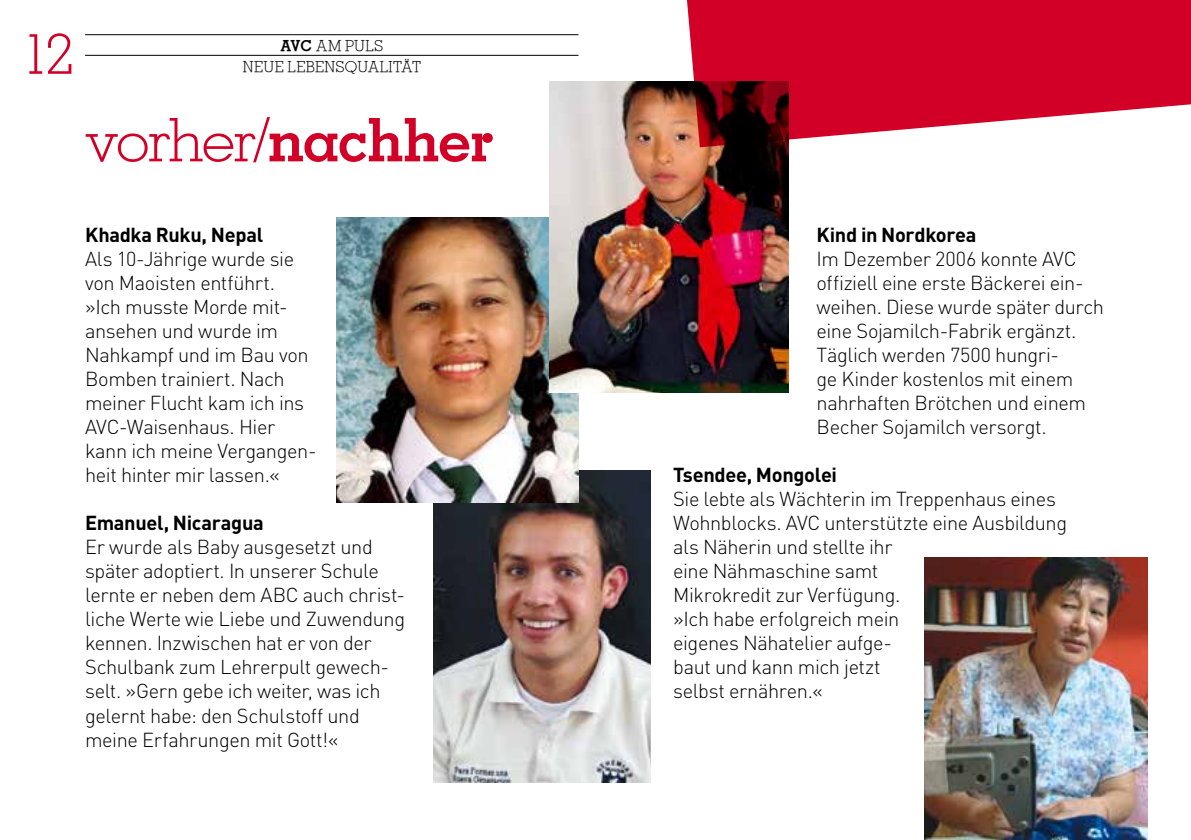
<style>
.page{position:relative;width:1191px;height:840px;background:#fff}
.page>*{position:absolute;margin:0;border:0;box-sizing:border-box;transform-origin:0 0}
.t1{font:300 60px "Memphis";letter-spacing:-.04em;color:#d20027}
.t2{font:300 56px "Memphis";color:#d20027}
.t3{font:300 20px/24px "DINOT";letter-spacing:-.02em;color:#000}
.t4{font:700 20px "DINOT";letter-spacing:-.015em;color:#000}
.t5{font:300 15px/20.6px "Memphis";letter-spacing:.02em;color:#000;text-align:center}
.s1{font-weight:700}
</style>
<div class="page">
<img style="left:433px;top:470px;width:217px;height:312px">
<hr style="left:85px;top:34px;width:493px;height:1px;background:#000">
<hr style="left:85px;top:55px;width:493px;height:1px;background:#000">
<img style="left:924px;top:557px;width:223px;height:282px">
<img style="left:337px;top:217px;width:241px;height:285px">
<img style="left:549px;top:81px;width:240px;height:311px">
<svg style="left:684px;top:0;width:507px;height:147px;background:#cc2543"></svg>
<h2 class="t2" style="left:21px;top:20px;width:54px">12</h2>
<p class="t5" style="left:243px;top:35px;width:179px"><span class="s1">AVC</span> AM PULS<br>NEUE LEBENSQUALITÄT</p>
<h1 class="t1" style="left:85px;top:103px;width:409px">vorher/<span class="s1">nachher</span></h1>
<p class="t4" style="left:85px;top:221px;width:180px">Khadka Ruku, Nepal</p>
<p class="t3" style="left:85px;top:246px;width:233px">Als 10-Jährige wurde sie von Maoisten entführt.<br>»Ich musste Morde mit&shy;ansehen und wurde im<br>Nahkampf und im Bau von<br>Bomben trainiert. Nach meiner Flucht kam ich ins<br>AVC-Waisenhaus. Hier kann ich meine Vergangen&shy;heit hinter mir lassen.«</p>
<p class="t4" style="left:85px;top:509px;width:180px">Emanuel, Nicaragua</p>
<p class="t3" style="left:85px;top:534px;width:321px">Er wurde als Baby ausgesetzt und später adoptiert. In unserer Schule lernte er neben dem ABC auch christ&shy;liche Werte wie Liebe und Zuwendung kennen. Inzwischen hat er von der Schulbank zum Lehrerpult gewech&shy;selt. »Gern gebe ich weiter, was ich gelernt habe: den Schulstoff und meine Erfahrungen mit Gott!«</p>
<p class="t4" style="left:816px;top:221px;width:161px">Kind in Nordkorea</p>
<p class="t3" style="left:816px;top:246px;width:289px">Im Dezember 2006 konnte AVC offiziell eine erste Bäckerei ein&shy;weihen. Diese wurde später durch eine Sojamilch-Fabrik ergänzt.<br>Täglich werden 7500 hungri-<br>ge Kinder kostenlos mit einem nahrhaften Brötchen und einem<br>Becher Sojamilch versorgt.</p>
<p class="t4" style="left:673px;top:461px;width:165px">Tsendee, Mongolei</p>
<p class="t3" style="left:673px;top:486px;width:396px">Sie lebte als Wächterin im Treppenhaus eines<br>Wohnblocks. AVC unterstützte eine Ausbildung als Näherin und stellte ihr<br>eine Nähmaschine samt<br>Mikrokredit zur Verfügung.<br>»Ich habe erfolgreich mein<br>eigenes Nähatelier aufge-<br>baut und kann mich jetzt<br>selbst ernähren.«</p>
</div>
